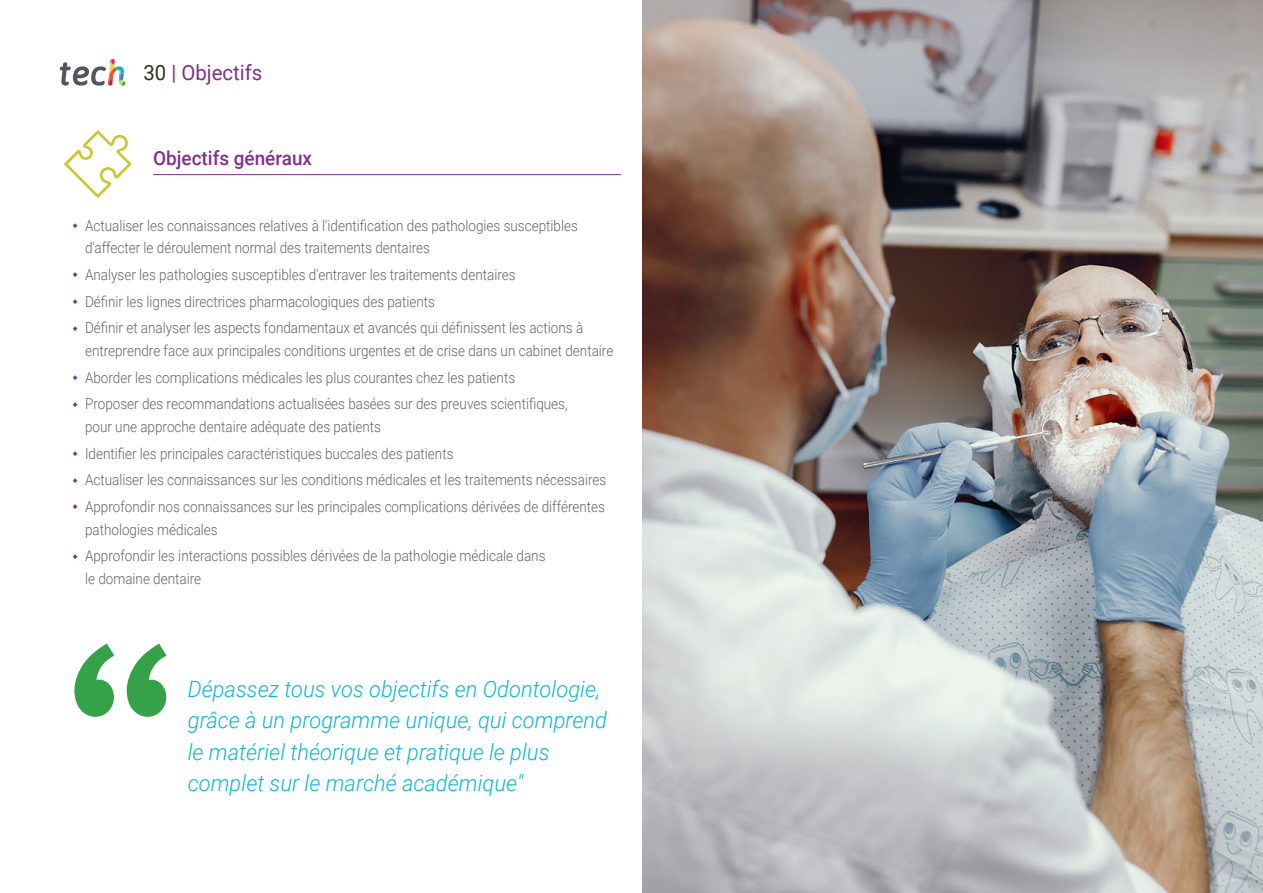
<style>
.page{position:relative;width:1263px;height:893px;background:#fff}
.page>*{position:absolute;margin:0;border:0;box-sizing:border-box;transform-origin:0 0}
.t1{font:italic 300 22.5px/31.5px "Roboto";color:#0fb6cf}
.t2{font:21px "Roboto";color:#813089}
.t3{font:500 19.5px "Roboto";color:#813089}
.t4{font:300 15px/26.7px "Roboto";color:#61646a;scale:.9 1}
.s1{color:#312e20}
</style>
<div class="page">
<hr style="left:153px;top:174px;width:468px;height:1px;background:#813089">
<svg style="left:64px;top:130px;width:68px;height:68px"></svg>
<img style="left:642px;top:0;width:621px;height:893px">
<svg style="left:60px;top:59px;width:65px;height:27px"></svg>
<svg style="left:74px;top:644px;width:93px;height:73px"></svg>
<h2 class="t2" style="left:144px;top:57px;width:120px"><span class="s1">30</span> | Objectifs</h2>
<h3 class="t3" style="left:153px;top:144px;width:160px">Objectifs généraux</h3>
<p class="t4" style="left:85px;top:213px;width:549px;line-height:22.5px">Actualiser les connaissances relatives à l'identification des pathologies susceptibles d'affecter le déroulement normal des traitements dentaires</p>
<p class="t4" style="left:85px;top:261px;width:555px">Analyser les pathologies susceptibles d'entraver les traitements dentaires<br>Définir les lignes directrices pharmacologiques des patients<br>Définir et analyser les aspects fondamentaux et avancés qui définissent les actions à</p>
<p class="t4" style="left:85px;top:337px;width:588px">entreprendre face aux principales conditions urgentes et de crise dans un cabinet dentaire<br>Aborder les complications médicales les plus courantes chez les patients<br>Proposer des recommandations actualisées basées sur des preuves scientifiques,</p>
<p class="t4" style="left:85px;top:413px;width:581px">pour une approche dentaire adéquate des patients<br>Identifier les principales caractéristiques buccales des patients<br>Actualiser les connaissances sur les conditions médicales et les traitements nécessaires Approfondir nos connaissances sur les principales complications dérivées de différentes</p>
<p class="t4" style="left:85px;top:515px;width:513px">pathologies médicales<br>Approfondir les interactions possibles dérivées de la pathologie médicale dans</p>
<p class="t4" style="left:85px;top:565px;width:131px">le domaine dentaire</p>
<h1 class="t1" style="left:188px;top:672px;width:421px">Dépassez tous vos objectifs en Odontologie, grâce à un programme unique, qui comprend le matériel théorique et pratique le plus complet sur le marché académique"</h1>
</div>
